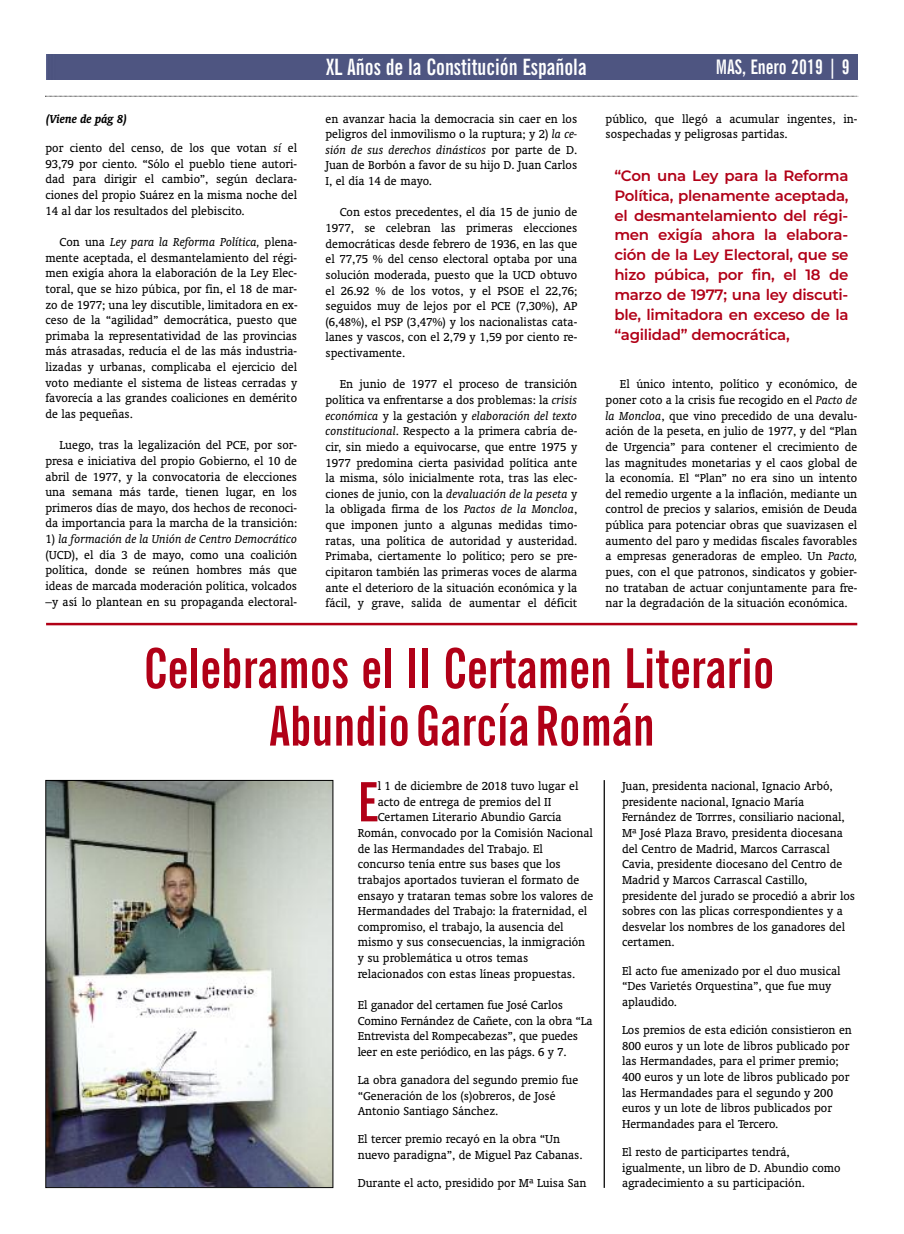
<style>
.page{position:relative;width:904px;height:1234px;background:#fff}
.page>*{position:absolute;margin:0;border:0;box-sizing:border-box;transform-origin:0 0}
.t1{font:700 extra-condensed 55px/57.5px "News Gothic BT";color:#b10017;text-align:center}
.t2{font:700 extra-condensed 54.25px "News Gothic BT";color:#b10017}
.t3{font:700 extra-condensed 22.5px "News Gothic BT";color:#fff}
.t4{font:700 extra-condensed 20px "News Gothic BT";color:#fff}
.t5{font:600 15px/19.9px "Montserrat";letter-spacing:-.02em;color:#b10017;text-align:justify}
.t6{font:13.12px/15.6px "Oranda BT";color:#000;text-align:justify}
.t7{font:italic 700 13.12px "Oranda BT";color:#000}
.s1{font-style:italic}
</style>
<div class="page">
<div style="left:46px;top:55px;width:811px;height:25px;background:#4e5581"></div>
<svg style="left:45px;top:96px;width:813px;height:1px"></svg>
<img style="left:47px;top:782px;width:284px;height:403px">
<div style="left:45px;top:780px;width:288px;height:407px;border:1px solid #000"></div>
<hr style="left:46px;top:622px;width:811px;height:3px;background:#b10017">
<hr style="left:603px;top:780px;width:2px;height:407px;background:#000">
<p class="t7" style="left:46px;top:110px;width:82px">(Viene de pág 8)</p>
<p class="t6" style="left:45px;top:140px;width:253px">por ciento del censo, de los que votan <span class="s1">sí</span> el 93,79 por ciento. “Sólo el pueblo tiene autori&shy;dad para dirigir el cambio”, según declara&shy;ciones del propio Suárez en la misma noche del 14 al dar los resultados del plebiscito.</p>
<p class="t6" style="left:45px;top:233px;width:254px;text-indent:14px">Con una <span class="s1">Ley para la Reforma Política,</span> plena&shy;mente aceptada, el desmantelamiento del régi&shy;men exigía ahora la elaboración de la Ley Elec&shy;toral, que se hizo púbica, por fin, el 18 de mar&shy;zo de 1977; una ley discutible, limitadora en ex&shy;ceso de la “agilidad” democrática, puesto que primaba la representatividad de las provincias más atrasadas, reducía el de las más industria&shy;lizadas y urbanas, complicaba el ejercicio del voto mediante el sistema de listeas cerradas y favorecía a las grandes coaliciones en demérito de las pequeñas.</p>
<p class="t6" style="left:45px;top:437px;width:253px;text-indent:14px">Luego, tras la legalización del PCE, por sor&shy;presa e iniciativa del propio Gobierno, el 10 de abril de 1977, y la convocatoria de elecciones una semana más tarde, tienen lugar, en los primeros días de mayo, dos hechos de reconoci&shy;da importancia para la marcha de la transición:</p>
<p class="t6" style="left:45px;top:530px;width:253px">1) <span class="s1">la formación de la Unión de Centro Democrático </span>(UCD), el día 3 de mayo, como una coalición política, donde se reúnen hombres más que ideas de marcada moderación política, volcados –y así lo plantean en su propaganda electoral-</p>
<h3 class="t3" style="left:326px;top:54px;width:262px">XL Años de la Constitución Española</h3>
<h3 class="t4" style="left:715px;top:55px;width:135px">MAS, Enero 2019 | 9</h3>
<p class="t6" style="left:325px;top:110px;width:253px">en avanzar hacia la democracia sin caer en los peligros del inmovilismo o la ruptura; y 2) <span class="s1">la ce&shy;sión de sus derechos dinásticos</span> por parte de D.<br>Juan de Borbón a favor de su hijo D. Juan Carlos I, el día 14 de mayo.</p>
<p class="t6" style="left:325px;top:204px;width:253px;text-indent:14px">Con estos precedentes, el día 15 de junio de 1977, se celebran las primeras elecciones democráticas desde febrero de 1936, en las que el 77,75 % del censo electoral optaba por una solución moderada, puesto que la UCD obtuvo el 26.92 % de los votos, y el PSOE el 22,76; seguidos muy de lejos por el PCE (7,30%), AP (6,48%), el PSP (3,47%) y los nacionalistas cata&shy;lanes y vascos, con el 2,79 y 1,59 por ciento re&shy;spectivamente.</p>
<p class="t6" style="left:325px;top:376px;width:253px;text-indent:14px">En junio de 1977 el proceso de transición política va enfrentarse a dos problemas: la <span class="s1">crisis económica</span> y la gestación y <span class="s1">elaboración del texto constitucional</span>. Respecto a la primera cabría de&shy;cir, sin miedo a equivocarse, que entre 1975 y 1977 predomina cierta pasividad política ante la misma, sólo inicialmente rota, tras las elec&shy;ciones de junio, con la <span class="s1">devaluación de la peseta</span> y la obligada firma de los <span class="s1">Pactos de la Moncloa</span>, que imponen junto a algunas medidas timo&shy;ratas, una política de autoridad y austeridad.<br>Primaba, ciertamente lo político; pero se pre&shy;cipitaron también las primeras voces de alarma ante el deterioro de la situación económica y la fácil, y grave, salida de aumentar el déficit</p>
<p class="t6" style="left:605px;top:110px;width:253px">público, que llegó a acumular ingentes, in&shy;sospechadas y peligrosas partidas.</p>
<p class="t5" style="left:614px;top:165px;width:236px">“Con una Ley para la Reforma Política, plenamente aceptada, el desmantelamiento del régi&shy;men exigía ahora la elabora&shy;ción de la Ley Electoral, que se hizo púbica, por fin, el 18 de marzo de 1977; una ley discuti&shy;ble, limitadora en exceso de la “agilidad” democrática,</p>
<p class="t6" style="left:605px;top:376px;width:253px;text-indent:14px">El único intento, político y económico, de poner coto a la crisis fue recogido en el <span class="s1">Pacto de la Moncloa</span>, que vino precedido de una devalu&shy;ación de la peseta, en julio de 1977, y del “Plan de Urgencia” para contener el crecimiento de las magnitudes monetarias y el caos global de la economía. El “Plan” no era sino un intento del remedio urgente a la inflación, mediante un control de precios y salarios, emisión de Deuda pública para potenciar obras que suavizasen el aumento del paro y medidas fiscales favorables a empresas generadoras de empleo. Un <span class="s1">Pacto, </span>pues, con el que patronos, sindicatos y gobier&shy;no trataban de actuar conjuntamente para fre&shy;nar la degradación de la situación económica.</p>
<h1 class="t1" style="left:144px;top:640px;width:632px">Celebramos el II Certamen Literario<br>AbundioGarcíaRomán</h1>
<h2 class="t2" style="left:358px;top:770px;width:22px">E</h2>
<p class="t6" style="left:378px;top:777px;width:202px">l 1 de diciembre de 2018 tuvo lugar el</p>
<p class="t6" style="left:378px;top:793px;width:175px">acto de entrega de premios del II</p>
<p class="t6" style="left:378px;top:808px;width:185px">Certamen Literario Abundio García</p>
<p class="t6" style="left:358px;top:824px;width:236px">Román, convocado por la Comisión Nacional</p>
<p class="t6" style="left:358px;top:840px;width:187px">de las Hermandades del Trabajo. El</p>
<p class="t6" style="left:358px;top:855px;width:204px">concurso tenía entre sus bases que los</p>
<p class="t6" style="left:358px;top:871px;width:223px">trabajos aportados tuvieran el formato de</p>
<p class="t6" style="left:358px;top:887px;width:237px">ensayo y trataran temas sobre los valores de</p>
<p class="t6" style="left:358px;top:902px;width:231px">Hermandades del Trabajo: la fraternidad, el</p>
<p class="t6" style="left:358px;top:918px;width:207px">compromiso, el trabajo, la ausencia del</p>
<p class="t6" style="left:358px;top:933px;width:229px">mismo y sus consecuencias, la inmigración</p>
<p class="t6" style="left:358px;top:949px;width:172px">y su problemática u otros temas</p>
<p class="t6" style="left:358px;top:965px;width:219px">relacionados con estas líneas propuestas.</p>
<p class="t6" style="left:358px;top:996px;width:236px;text-align:left">El ganador del certamen fue José Carlos Comino Fernández de Cañete, con la obra “La Entrevista del Rompecabezas”, que puedes leer en este periódico, en las págs. 6 y 7.</p>
<p class="t6" style="left:358px;top:1071px;width:222px;text-align:left">La obra ganadora del segundo premio fue “Generación de los (s)obreros, de José<br>Antonio Santiago Sánchez.</p>
<p class="t6" style="left:358px;top:1130px;width:226px">El tercer premio recayó en la obra “Un nuevo paradigna”, de Miguel Paz Cabanas.</p>
<p class="t6" style="left:358px;top:1174px;width:230px">Durante el acto, presidido por Mª Luisa San</p>
<p class="t6" style="left:622px;top:777px;width:234px;text-align:left">Juan, presidenta nacional, Ignacio Arbó, presidente nacional, Ignacio María Fernández de Torrres, consiliario nacional, Mª José Plaza Bravo, presidenta diocesana del Centro de Madrid, Marcos Carrascal Cavia, presidente diocesano del Centro de Madrid y Marcos Carrascal Castillo, presidente del jurado se procedió a abrir los sobres con las plicas correspondientes y a desvelar los nombres de los ganadores del certamen.</p>
<p class="t6" style="left:622px;top:962px;width:220px;text-align:left">El acto fue amenizado por el duo musical “Des Varietés Orquestina”, que fue muy aplaudido.</p>
<p class="t6" style="left:622px;top:1021px;width:231px;text-align:left">Los premios de esta edición consistieron en 800 euros y un lote de libros publicado por las Hermandades, para el primer premio; 400 euros y un lote de libros publicado por las Hermandades para el segundo y 200 euros y un lote de libros publicados por Hermandades para el Tercero.</p>
<p class="t6" style="left:622px;top:1143px;width:220px;text-align:left">El resto de participartes tendrá, igualmente, un libro de D. Abundio como agradecimiento a su participación.</p>
</div>
